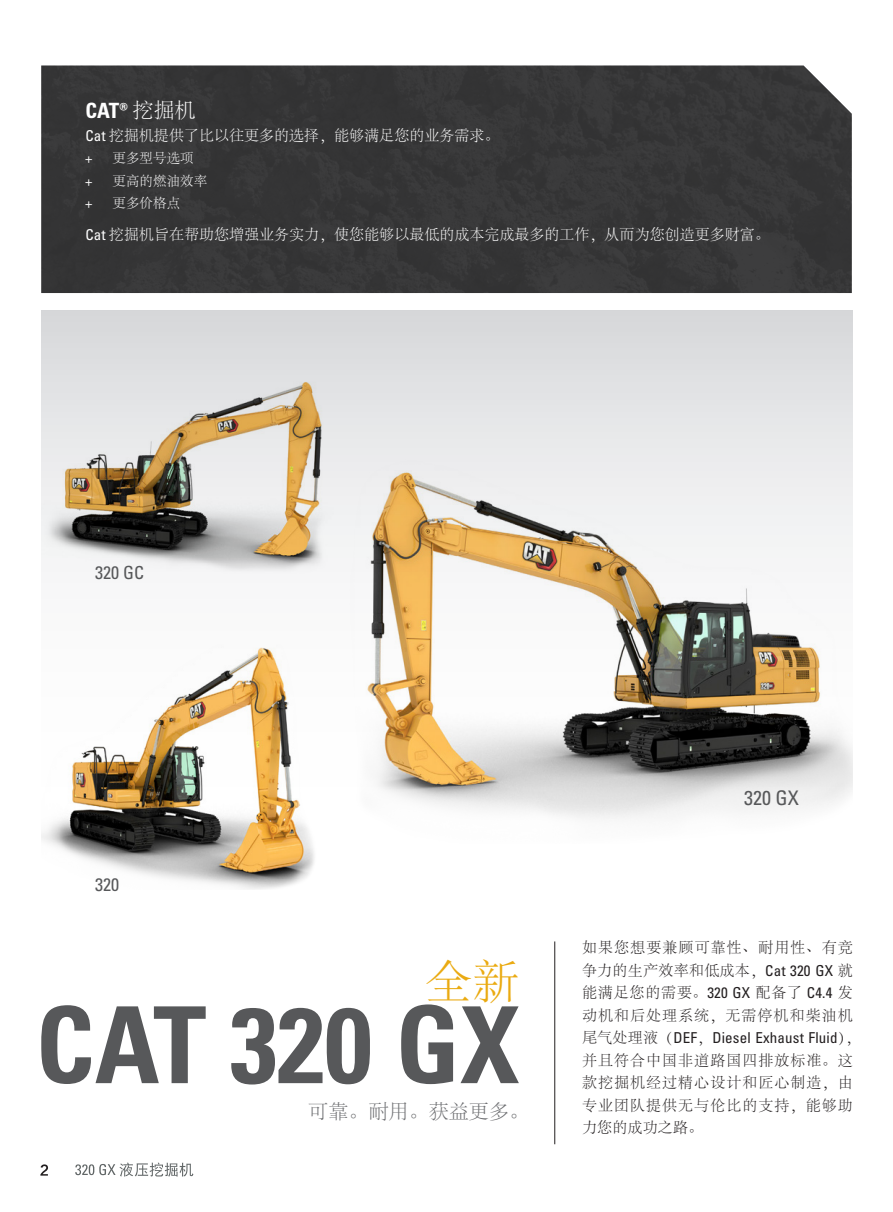
<style>
.page{position:relative;width:893px;height:1212px;background:#fff}
.page>*{position:absolute;margin:0;border:0;box-sizing:border-box;transform-origin:0 0}
.t1{font:106.35px "Univers LTCYR 67 Bold Cond";color:#57585a}
.t2{font:300 46.8px "Adobe Song Std";color:#eaaa11}
.t3{font:21px "Univers LTCYR 67 Bold Cond";color:#fff}
.t4{font:300 20.1px "Adobe Song Std";color:#6c6d70}
.t5{font:condensed 20.1px "Univers LTCYR 57";color:#57585a}
.t6{font:condensed 18px "Univers LTCYR 57";color:#57585a}
.t7{font:300 15px/22.5px "Adobe Song Std";letter-spacing:.07em;color:#231f20;text-align:justify}
.t8{font:300 15px "Adobe Song Std";color:#fff}
.t9{font:condensed 15px "Univers LTCYR 57";letter-spacing:.01em;color:#231f20}
.t10{font:300 13.5px "Adobe Song Std";color:#fff}
.t11{font:condensed 13.5px "Univers LTCYR 57";color:#fff}
.s1{font-family:"Adobe Song Std";font-weight:300}
.s2{font-family:"Univers LTCYR 57";font-weight:400;font-stretch:condensed}
.s3{font-family:"Adobe Song Std";font-weight:300;font-stretch:normal}
</style>
<div class="page">
<svg style="left:40px;top:1164px;width:8px;height:11px"></svg>
<svg style="left:75px;top:1162px;width:118px;height:15px"></svg>
<div style="left:41px;top:66px;width:811px;height:227px;background:#353536"></div>
<hr style="left:554px;top:941px;width:1px;height:203px;background:#231f20">
<svg style="left:41px;top:311px;width:811px;height:578px"></svg>
<h3 class="t3" style="left:86px;top:98px;width:111px">CAT® <span class="s1">挖掘机</span></h3>
<p class="t8" style="left:86px;top:127px;width:415px"><span class="s2">Cat</span> 挖掘机提供了比以往更多的选择，能够满足您的业务需求。</p>
<p class="t11" style="left:86px;top:150px;width:8px">+</p>
<p class="t10" style="left:113px;top:151px;width:83px">更多型号选项</p>
<p class="t11" style="left:86px;top:172px;width:8px">+</p>
<p class="t10" style="left:113px;top:174px;width:96px">更高的燃油效率</p>
<p class="t11" style="left:86px;top:195px;width:8px">+</p>
<p class="t10" style="left:113px;top:196px;width:69px">更多价格点</p>
<p class="t8" style="left:86px;top:226px;width:686px"><span class="s2">Cat</span> 挖掘机旨在帮助您增强业务实力，使您能够以最低的成本完成最多的工作，从而为您创造更多财富。</p>
<p class="t6" style="left:95px;top:561px;width:51px">320 GC</p>
<p class="t6" style="left:95px;top:873px;width:26px">320</p>
<h2 class="t2" style="left:426px;top:956px;width:95px">全新</h2>
<h1 class="t1" style="left:36px;top:980px;width:485px">CAT 320 GX</h1>
<h3 class="t4" style="left:308px;top:1101px;width:222px">可靠。耐用。获益更多。</h3>
<h3 class="t5" style="left:744px;top:785px;width:56px">320 GX</h3>
<p class="t7" style="left:582px;top:937px;width:272px">如果您想要兼顾可靠性、耐用性、有竞争力的生产效率和低成本，<span class="s2">Cat 320 GX</span> 就能满足您的需要。<span class="s2">320 GX</span> 配备了 <span class="s2">C4.4</span> 发动机和后处理系统，无需停机和柴油机</p>
<p class="t9" style="left:582px;top:1028px;width:280px"><span class="s3">尾气处理液（</span>DEF<span class="s3">，</span>Diesel Exhaust Fluid<span class="s3">），</span></p>
<p class="t7" style="left:582px;top:1049px;width:272px">并且符合中国非道路国四排放标准。这款挖掘机经过精心设计和匠心制造，由专业团队提供无与伦比的支持，能够助力您的成功之路。</p>
</div>
